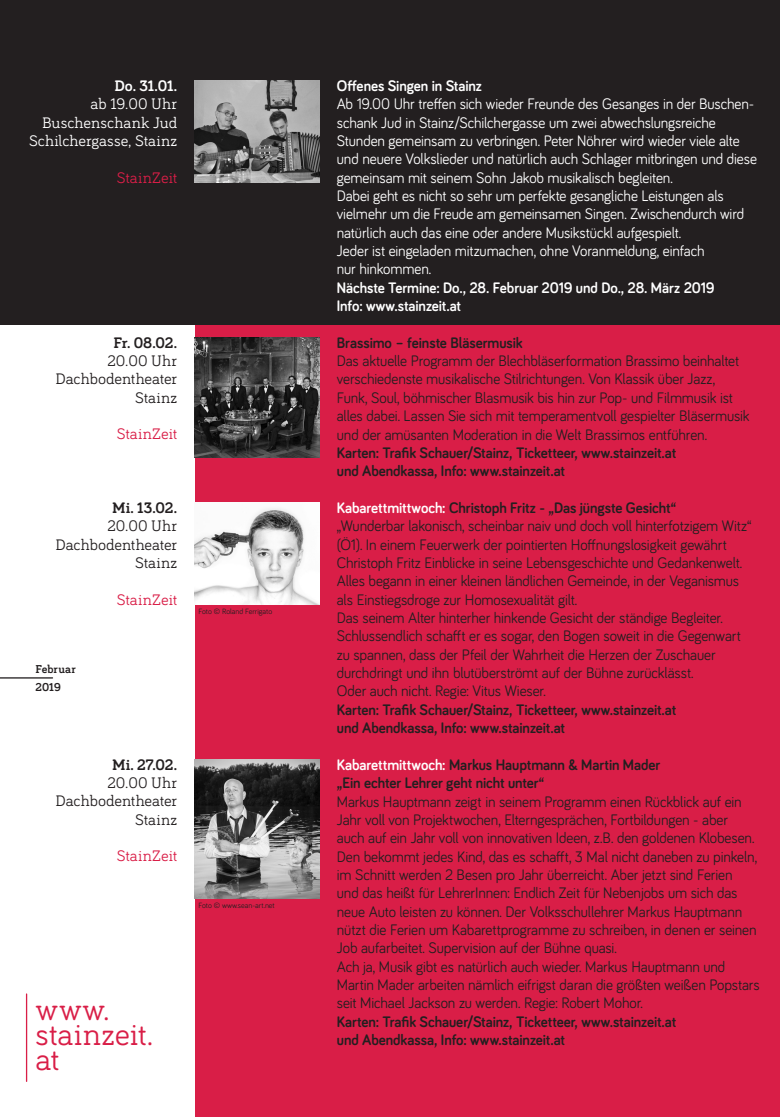
<style>
.page{position:relative;width:780px;height:1117px;background:#fff}
.page>*{position:absolute;margin:0;border:0;box-sizing:border-box;transform-origin:0 0}
.t1{font:31.38px/25.1px "Bariol Serif";color:#d91e47}
.t2{font:15.75px/18.4px "Bariol";letter-spacing:-.01em;color:#231f20;scale:.95 1}
.t3{font:15.75px/18.4px "Bariol";letter-spacing:-.01em;color:#fff;scale:.95 1}
.t4{font:700 15.75px/18.4px "Bariol";letter-spacing:-.005em;color:#231f20;scale:.95 1}
.t5{font:700 15.75px/18.4px "Bariol";letter-spacing:-.005em;color:#fff;scale:.95 1}
.t6{font:15.75px/18.4px "Bariol Serif";color:#231f20;text-align:right}
.t7{font:15.75px/18.4px "Bariol Serif";color:#fff;text-align:right}
.t8{font:15.75px "Bariol Serif";color:#d91e47}
.t9{font:700 15.75px "Bariol Serif";letter-spacing:-.005em;color:#231f20}
.t10{font:700 15.75px "Bariol Serif";color:#fff}
.t11{font:700 11.75px "Bariol Serif";letter-spacing:.005em;color:#231f20}
.t12{font:7.88px "Bariol";color:#231f20}
.s1{font-weight:700;color:#fff}
.s2{font-weight:700}
.s3{color:#fff}
</style>
<div class="page">
<div style="left:195px;top:324px;width:585px;height:792px;background:#d91e47"></div>
<div style="left:0;top:0;width:780px;height:324px;background:#231f20"></div>
<hr style="left:0;top:677px;width:52px;height:1px;background:#231f20">
<img style="left:195px;top:80px;width:124px;height:102px">
<img style="left:195px;top:337px;width:124px;height:120px">
<img style="left:195px;top:502px;width:124px;height:102px">
<img style="left:195px;top:759px;width:124px;height:138px">
<hr style="left:26px;top:993px;width:1px;height:88px;background:#d91e47">
<p class="t10" style="left:114px;top:75px;width:64px">Do. 31.01.</p>
<p class="t7" style="left:29px;top:94px;width:150px">ab 19.00 Uhr<br>Buschenschank Jud<br>Schilchergasse, Stainz</p>
<p class="t8" style="left:117px;top:166px;width:62px">StainZeit</p>
<p class="t9" style="left:113px;top:331px;width:65px">Fr. 08.02.</p>
<p class="t6" style="left:55px;top:350px;width:123px">20.00 Uhr<br>Dachbodentheater<br>Stainz</p>
<p class="t8" style="left:117px;top:423px;width:62px">StainZeit</p>
<p class="t9" style="left:112px;top:496px;width:66px">Mi. 13.02.</p>
<p class="t6" style="left:55px;top:515px;width:123px">20.00 Uhr<br>Dachbodentheater<br>Stainz</p>
<p class="t8" style="left:117px;top:588px;width:62px">StainZeit</p>
<p class="t11" style="left:35px;top:660px;width:42px">Februar</p>
<p class="t11" style="left:35px;top:678px;width:27px">2019</p>
<p class="t12" style="left:198px;top:606px;width:75px">Foto © Roland Ferrigato</p>
<p class="t9" style="left:112px;top:753px;width:67px">Mi. 27.02.</p>
<p class="t6" style="left:55px;top:772px;width:123px">20.00 Uhr<br>Dachbodentheater<br>Stainz</p>
<p class="t8" style="left:117px;top:845px;width:62px">StainZeit</p>
<p class="t12" style="left:198px;top:899px;width:78px">Foto © www.sean-art.net</p>
<h1 class="t1" style="left:35px;top:994px;width:119px">www. stainzeit. at</h1>
<p class="t5" style="left:337px;top:76px;width:154px">Offenes Singen in Stainz</p>
<p class="t3" style="left:337px;top:94px;width:444px">Ab 19.00 Uhr treffen sich wieder Freunde des Gesanges in der Buschen&shy;schank Jud in Stainz/Schilchergasse um zwei abwechslungsreiche Stunden gemeinsam zu verbringen. Peter Nöhrer wird wieder viele alte und neuere Volkslieder und natürlich auch Schlager mitbringen und diese gemeinsam mit seinem Sohn Jakob musikalisch begleiten.<br>Dabei geht es nicht so sehr um perfekte gesangliche Leistungen als vielmehr um die Freude am gemeinsamen Singen. Zwischendurch wird natürlich auch das eine oder andere Musikstückl aufgespielt.<br>Jeder ist eingeladen mitzumachen, ohne Voranmeldung, einfach<br>nur hinkommen.</p>
<p class="t5" style="left:337px;top:277px;width:399px">Nächste Termine: Do., 28. Februar 2019 und Do., 28. März 2019<br>Info: www.stainzeit.at</p>
<p class="t4" style="left:337px;top:332px;width:197px">Brassimo – feinste Bläsermusik</p>
<p class="t2" style="left:337px;top:351px;width:436px">Das aktuelle Programm der Blechbläserformation Brassimo beinhaltet verschiedenste musikalische Stilrichtungen. Von Klassik über Jazz, Funk, Soul, böhmischer Blasmusik bis hin zur Pop- und Filmmusik ist alles dabei. Lassen Sie sich mit temperamentvoll gespielter Bläsermusik und der amüsanten Moderation in die Welt Brassimos entführen.</p>
<p class="t4" style="left:337px;top:442px;width:359px">Karten: Trafik Schauer/Stainz, Ticketteer, www.stainzeit.at und Abendkassa, Info: www.stainzeit.at</p>
<p class="t2" style="left:337px;top:497px;width:438px"><span class="s1">Kabarettmittwoch:</span> <span class="s2">Christoph Fritz - „Das jüngste Gesicht“<br></span>„Wunderbar lakonisch, scheinbar naiv und doch voll hinterfotzigem Witz“ (Ö1). In einem Feuerwerk der pointierten Hoffnungslosigkeit gewährt Christoph Fritz Einblicke in seine Lebensgeschichte und Gedankenwelt.<br>Alles begann in einer kleinen ländlichen Gemeinde, in der Veganismus als Einstiegsdroge zur Homosexualität gilt.<br>Das seinem Alter hinterher hinkende Gesicht der ständige Begleiter.<br>Schlussendlich schafft er es sogar, den Bogen soweit in die Gegenwart zu spannen, dass der Pfeil der Wahrheit die Herzen der Zuschauer durchdringt und ihn blutüberströmt auf der Bühne zurücklässt.<br>Oder auch nicht. Regie: Vitus Wieser.</p>
<p class="t4" style="left:337px;top:699px;width:359px">Karten: Trafik Schauer/Stainz, Ticketteer, www.stainzeit.at und Abendkassa, Info: www.stainzeit.at</p>
<p class="t4" style="left:337px;top:754px;width:342px"><span class="s3">Kabarettmittwoch:</span> Markus Hauptmann &amp; Martin Mader „Ein echter Lehrer geht nicht unter“</p>
<p class="t2" style="left:337px;top:791px;width:446px">Markus Hauptmann zeigt in seinem Programm einen Rückblick auf ein Jahr voll von Projektwochen, Elterngesprächen, Fortbildungen - aber<br>auch auf ein Jahr voll von innovativen Ideen, z.B. den goldenen Klobesen.<br>Den bekommt jedes Kind, das es schafft, 3 Mal nicht daneben zu pinkeln, im Schnitt werden 2 Besen pro Jahr überreicht. Aber jetzt sind Ferien<br>und das heißt für LehrerInnen: Endlich Zeit für Nebenjobs um sich das neue Auto leisten zu können. Der Volksschullehrer Markus Hauptmann nützt die Ferien um Kabarettprogramme zu schreiben, in denen er seinen Job aufarbeitet. Supervision auf der Bühne quasi.<br>Ach ja, Musik gibt es natürlich auch wieder. Markus Hauptmann und Martin Mader arbeiten nämlich eifrigst daran die größten weißen Popstars seit Michael Jackson zu werden. Regie: Robert Mohor.</p>
<p class="t4" style="left:337px;top:1011px;width:359px">Karten: Trafik Schauer/Stainz, Ticketteer, www.stainzeit.at und Abendkassa, Info: www.stainzeit.at</p>
</div>
